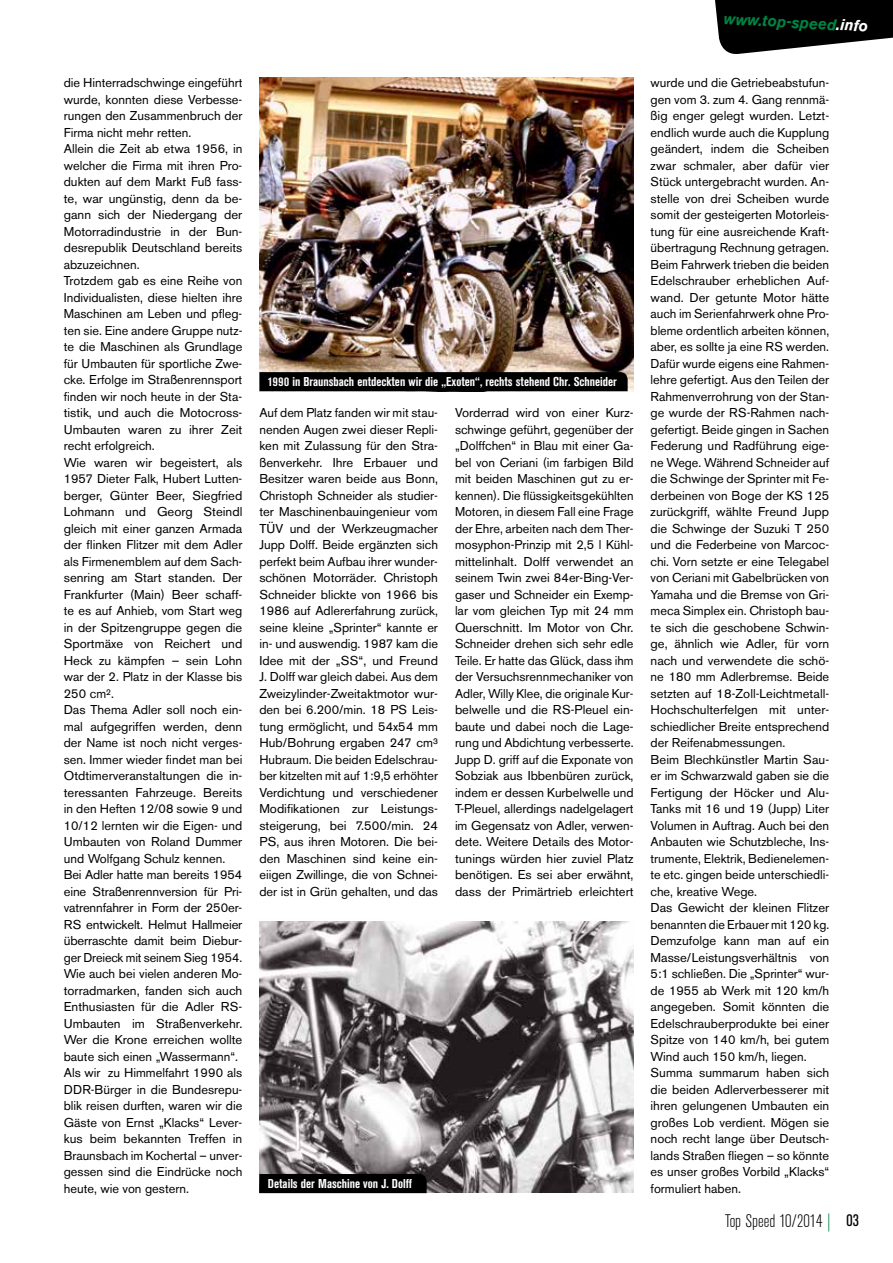
<style>
.page{position:relative;width:893px;height:1263px;background:#fff}
.page>*{position:absolute;margin:0;border:0;box-sizing:border-box;transform-origin:0 0}
.t1{font:300 condensed 18px "Akzidenz Grotesk BE";color:#000}
.t2{font:italic 700 15.75px "Akzidenz Grotesk BE";color:#008243;scale:.95 1}
.t3{font:12.75px/16.5px "Akzidenz Grotesk BE";color:#000}
.t4{font:700 condensed 12.75px "Akzidenz Grotesk BE";color:#fff}
.s1{color:#fff}
.s2{color:#008243}
.s3{font-weight:400;font-size:16.5px}
</style>
<div class="page">
<svg style="left:715px;top:0;width:178px;height:54px;background:#272727"></svg>
<img style="left:259px;top:78px;width:375px;height:313px">
<img style="left:259px;top:921px;width:375px;height:272px">
<div style="left:259px;top:372px;width:369px;height:19px;background:#000"></div>
<div style="left:259px;top:1174px;width:168px;height:19px;background:#000"></div>
<p class="t2" style="left:724px;top:9px;width:153px;rotate:3deg">www.top-speed<span class="s1">.info</span></p>
<p class="t3" style="left:64px;top:74px;width:180px">die Hinterradschwinge eingeführt wurde, konnten diese Verbesse&shy;rungen den Zusammenbruch der<br>Firma nicht mehr retten.<br>Allein die Zeit ab etwa 1956, in welcher die Firma mit ihren Pro&shy;dukten auf dem Markt Fuß fass&shy;te, war ungünstig, denn da be&shy;gann sich der Niedergang der<br>Motorradindustrie in der Bun&shy;desrepublik Deutschland bereits abzuzeichnen.<br>Trotzdem gab es eine Reihe von<br>Individualisten, diese hielten ihre<br>Maschinen am Leben und pfleg&shy;ten sie. Eine andere Gruppe nutz&shy;te die Maschinen als Grundlage für Umbauten für sportliche Zwe&shy;cke. Erfolge im Straßenrennsport finden wir noch heute in der Sta&shy;tistik, und auch die Motocross-<br>Umbauten waren zu ihrer Zeit recht erfolgreich.<br>Wie waren wir begeistert, als<br>1957 Dieter Falk, Hubert Lutten&shy;berger, Günter Beer, Siegfried<br>Lohmann und Georg Steindl gleich mit einer ganzen Armada der flinken Flitzer mit dem Adler als Firmenemblem auf dem Sach&shy;senring am Start standen. Der<br>Frankfurter (Main) Beer schaff&shy;te es auf Anhieb, vom Start weg in der Spitzengruppe gegen die<br>Sportmäxe von Reichert und<br>Heck zu kämpfen – sein Lohn war der 2. Platz in der Klasse bis<br>250 cm².<br>Das Thema Adler soll noch ein&shy;mal aufgegriffen werden, denn der Name ist noch nicht verges&shy;sen. Immer wieder findet man bei<br>Otdtimerveranstaltungen die in&shy;teressanten Fahrzeuge. Bereits in den Heften 12/08 sowie 9 und<br>10/12 lernten wir die Eigen- und<br>Umbauten von Roland Dummer und Wolfgang Schulz kennen.<br>Bei Adler hatte man bereits 1954 eine Straßenrennversion für Pri&shy;vatrennfahrer in Form der 250er-<br>RS entwickelt. Helmut Hallmeier überraschte damit beim Diebur&shy;ger Dreieck mit seinem Sieg 1954.<br>Wie auch bei vielen anderen Mo&shy;torradmarken, fanden sich auch<br>Enthusiasten für die Adler RS-<br>Umbauten im Straßenverkehr.<br>Wer die Krone erreichen wollte baute sich einen „Wassermann“.<br>Als wir zu Himmelfahrt 1990 als<br>DDR-Bürger in die Bundesrepu&shy;blik reisen durften, waren wir die<br>Gäste von Ernst „Klacks“ Lever&shy;kus beim bekannten Treffen in<br>Braunsbach im Kochertal – unver&shy;gessen sind die Eindrücke noch heute, wie von gestern.</p>
<p class="t4" style="left:268px;top:375px;width:350px">1990 in Braunsbach entdeckten wir die „Exoten“, rechts stehend Chr. Schneider</p>
<p class="t3" style="left:259px;top:404px;width:180px;text-align:justify">Auf dem Platz fanden wir mit stau&shy;nenden Augen zwei dieser Repli&shy;ken mit Zulassung für den Stra&shy;ßenverkehr. Ihre Erbauer und Besitzer waren beide aus Bonn, Christoph Schneider als studier&shy;ter Maschinenbauingenieur vom TÜV und der Werkzeugmacher Jupp Dolff. Beide ergänzten sich perfekt beim Aufbau ihrer wunder&shy;schönen Motorräder. Christoph Schneider blickte von 1966 bis 1986 auf Adlererfahrung zurück, seine kleine „Sprinter“ kannte er in- und auswendig. 1987 kam die Idee mit der „SS“, und Freund J. Dolff war gleich dabei. Aus dem Zweizylinder-Zweitaktmotor wur&shy;den bei 6.200/min. 18 PS Leis&shy;tung ermöglicht, und 54x54 mm Hub/Bohrung ergaben 247 cm³<br>Hubraum. Die beiden Edelschrau&shy;ber kitzelten mit auf 1:9,5 erhöhter Verdichtung und verschiedener Modifikationen zur Leistungs&shy;steigerung, bei 7.500/min. 24<br>PS, aus ihren Motoren. Die bei&shy;den Maschinen sind keine ein&shy;eiigen Zwillinge, die von Schnei&shy;der ist in Grün gehalten, und das</p>
<p class="t3" style="left:455px;top:404px;width:180px;text-align:justify">Vorderrad wird von einer Kurz&shy;schwinge geführt, gegenüber der „Dolffchen“ in Blau mit einer Ga&shy;bel von Ceriani (im farbigen Bild mit beiden Maschinen gut zu er&shy;kennen). Die flüssigkeitsgekühlten Motoren, in diesem Fall eine Frage der Ehre, arbeiten nach dem Ther&shy;mosyphon-Prinzip mit 2,5 l Kühl&shy;mittelinhalt. Dolff verwendet an seinem Twin zwei 84er-Bing-Ver&shy;gaser und Schneider ein Exemp&shy;lar vom gleichen Typ mit 24 mm Querschnitt. Im Motor von Chr.<br>Schneider drehen sich sehr edle Teile. Er hatte das Glück, dass ihm der Versuchsrennmechaniker von Adler, Willy Klee, die originale Kur&shy;belwelle und die RS-Pleuel ein&shy;baute und dabei noch die Lage&shy;rung und Abdichtung verbesserte.<br>Jupp D. griff auf die Exponate von Sobziak aus Ibbenbüren zurück, indem er dessen Kurbelwelle und T-Pleuel, allerdings nadelgelagert im Gegensatz von Adler, verwen&shy;dete. Weitere Details des Motor&shy;tunings würden hier zuviel Platz benötigen. Es sei aber erwähnt, dass der Primärtrieb erleichtert</p>
<p class="t4" style="left:268px;top:1177px;width:146px">Details der Maschine von J. Dolff</p>
<p class="t3" style="left:651px;top:74px;width:180px">wurde und die Getriebeabstufun&shy;gen vom 3. zum 4. Gang rennmä&shy;ßig enger gelegt wurden. Letzt&shy;endlich wurde auch die Kupplung geändert, indem die Scheiben zwar schmaler, aber dafür vier<br>Stück untergebracht wurden. An&shy;stelle von drei Scheiben wurde somit der gesteigerten Motorleis&shy;tung für eine ausreichende Kraft&shy;übertragung Rechnung getragen.<br>Beim Fahrwerk trieben die beiden<br>Edelschrauber erheblichen Auf&shy;wand. Der getunte Motor hätte auch im Serienfahrwerk ohne Pro&shy;bleme ordentlich arbeiten können, aber, es sollte ja eine RS werden.<br>Dafür wurde eigens eine Rahmen&shy;lehre gefertigt. Aus den Teilen der<br>Rahmenverrohrung von der Stan&shy;ge wurde der RS-Rahmen nach&shy;gefertigt. Beide gingen in Sachen<br>Federung und Radführung eige&shy;ne Wege. Während Schneider auf die Schwinge der Sprinter mit Fe&shy;derbeinen von Boge der KS 125 zurückgriff, wählte Freund Jupp die Schwinge der Suzuki T 250 und die Federbeine von Marcoc&shy;chi. Vorn setzte er eine Telegabel von Ceriani mit Gabelbrücken von<br>Yamaha und die Bremse von Gri&shy;meca Simplex ein. Christoph bau&shy;te sich die geschobene Schwin&shy;ge, ähnlich wie Adler, für vorn nach und verwendete die schö&shy;ne 180 mm Adlerbremse. Beide setzten auf 18-Zoll-Leichtmetall-<br>Hochschulterfelgen mit unter&shy;schiedlicher Breite entsprechend der Reifenabmessungen.<br>Beim Blechkünstler Martin Sau&shy;er im Schwarzwald gaben sie die<br>Fertigung der Höcker und Alu-<br>Tanks mit 16 und 19 (Jupp) Liter<br>Volumen in Auftrag. Auch bei den<br>Anbauten wie Schutzbleche, Ins&shy;trumente, Elektrik, Bedienelemen&shy;te etc. gingen beide unterschiedli&shy;che, kreative Wege.<br>Das Gewicht der kleinen Flitzer benannten die Erbauer mit 120 kg.<br>Demzufolge kann man auf ein<br>Masse/Leistungsverhältnis von<br>5:1 schließen. Die „Sprinter“ wur&shy;de 1955 ab Werk mit 120 km/h angegeben. Somit könnten die<br>Edelschrauberprodukte bei einer<br>Spitze von 140 km/h, bei gutem<br>Wind auch 150 km/h, liegen.<br>Summa summarum haben sich die beiden Adlerverbesserer mit ihren gelungenen Umbauten ein großes Lob verdient. Mögen sie noch recht lange über Deutsch&shy;lands Straßen fliegen – so könnte es unser großes Vorbild „Klacks“ formuliert haben.</p>
<h1 class="t1" style="left:725px;top:1211px;width:135px">Top Speed 10/2014 <span class="s2">|</span> <span class="s3">03</span></h1>
</div>
